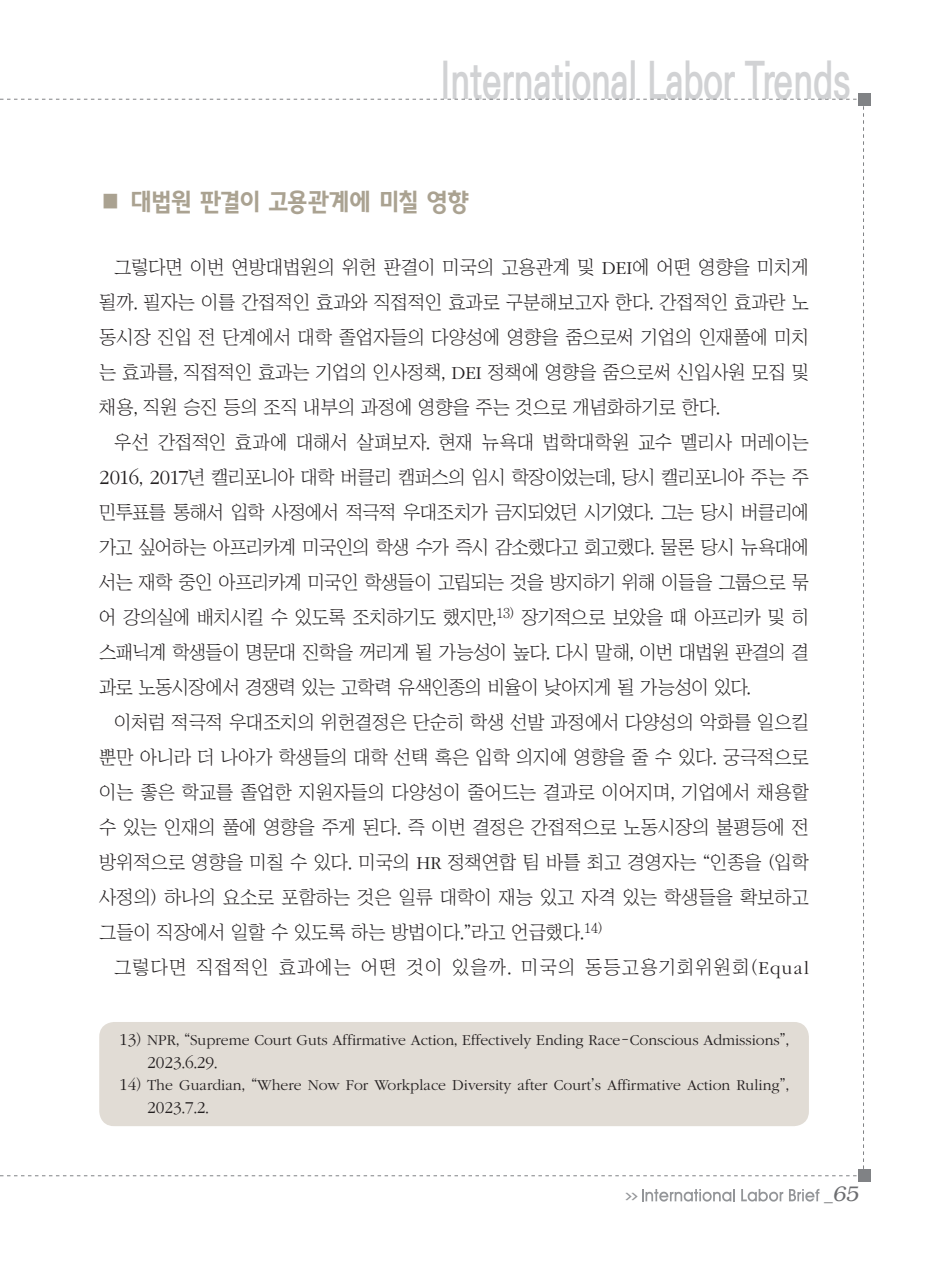
<style>
.page{position:relative;width:933px;height:1275px;background:#fff}
.page>*{position:absolute;margin:0;border:0;box-sizing:border-box;transform-origin:0 0}
.t1{font:700 50.4px "Ko Pub Dotum";color:#d1d2d4;scale:.7 1}
.서론{font:24.5px "KBI Zfor SM Esgo H";letter-spacing:-.03em;color:#aaa291}
.t2{font:italic 300 21px "Bookman";color:#6c6d70}
.본문{font:18.9px/35px "Chosunilbo NM";color:#231f20;text-align:justify}
.본문-2{font:18.9px "Chosunilbo NM";letter-spacing:.065em;color:#231f20}
.각주{font:300 17.32px "ITC Garamond Std";color:#231f20}
.각주-2{font:300 15.75px "ITC Garamond Std";color:#231f20}
.t3{font:700 7.88px "Ko Pub Dotum";color:#939598;scale:2 1}
.s1{font-family:"ITC Garamond Std";font-weight:300}
.s2{font-family:"ITC Garamond Std";font-weight:300;font-size:20.82px}
.s3{font-size:17.32px}
.s4{font-family:"Chosunilbo NM";font-weight:400}
.s5{font-family:"Chosunilbo NM";font-weight:400;font-size:15.75px}
.s6{font-family:"Helvetica";font-weight:400;font-style:normal;font-size:17.5px}
</style>
<div class="page">
<div style="left:858px;top:93px;width:12px;height:12px;background:#808285"></div>
<div style="left:858px;top:1170px;width:12px;height:12px;background:#808285"></div>
<svg style="left:642px;top:1189px;width:93px;height:13px"></svg>
<svg style="left:741px;top:1189px;width:42px;height:13px"></svg>
<svg style="left:789px;top:1189px;width:30px;height:12px"></svg>
<div style="left:99px;top:1022px;width:710px;height:104px;background:#e1dcd5;border-radius:15px"></div>
<h1 class="t1" style="left:440px;top:56px;width:588px">International Labor Trends</h1>
<p class="서론" style="left:99px;top:187px;width:371px">■ 대법원 판결이 고용관계에 미칠 영향</p>
<p class="본문" style="left:99px;top:249px;width:711px;text-indent:15px">그렇다면 이번 연방대법원의 위헌 판결이 미국의 고용관계 및 <span class="s1">DEI</span>에 어떤 영향을 미치게 될까. 필자는 이를 간접적인 효과와 직접적인 효과로 구분해보고자 한다. 간접적인 효과란 노 동시장 진입 전 단계에서 대학 졸업자들의 다양성에 영향을 줌으로써 기업의 인재풀에 미치 는 효과를, 직접적인 효과는 기업의 인사정책, <span class="s1">DEI</span> 정책에 영향을 줌으로써 신입사원 모집 및 채용, 직원 승진 등의 조직 내부의 과정에 영향을 주는 것으로 개념화하기로 한다.</p>
<p class="본문" style="left:99px;top:424px;width:711px;text-indent:15px">우선 간접적인 효과에 대해서 살펴보자. 현재 뉴욕대 법학대학원 교수 멜리사 머레이는 <span class="s2">2016</span>, <span class="s2">2017</span>년 캘리포니아 대학 버클리 캠퍼스의 임시 학장이었는데, 당시 캘리포니아 주는 주 민투표를 통해서 입학 사정에서 적극적 우대조치가 금지되었던 시기였다. 그는 당시 버클리에 가고 싶어하는 아프리카계 미국인의 학생 수가 즉시 감소했다고 회고했다. 물론 당시 뉴욕대에 서는 재학 중인 아프리카계 미국인 학생들이 고립되는 것을 방지하기 위해 이들을 그룹으로 묶 어 강의실에 배치시킬 수 있도록 조치하기도 했지만,<sup>13)</sup> 장기적으로 보았을 때 아프리카 및 히 스패닉계 학생들이 명문대 진학을 꺼리게 될 가능성이 높다. 다시 말해, 이번 대법원 판결의 결 과로 노동시장에서 경쟁력 있는 고학력 유색인종의 비율이 낮아지게 될 가능성이 있다.</p>
<p class="본문" style="left:99px;top:704px;width:711px;text-indent:15px">이처럼 적극적 우대조치의 위헌결정은 단순히 학생 선발 과정에서 다양성의 악화를 일으킬 뿐만 아니라 더 나아가 학생들의 대학 선택 혹은 입학 의지에 영향을 줄 수 있다. 궁극적으로 이는 좋은 학교를 졸업한 지원자들의 다양성이 줄어드는 결과로 이어지며, 기업에서 채용할 수 있는 인재의 풀에 영향을 주게 된다. 즉 이번 결정은 간접적으로 노동시장의 불평등에 전 방위적으로 영향을 미칠 수 있다. 미국의 <span class="s1">HR</span> 정책연합 팀 바틀 최고 경영자는 “인종을 (입학 사정의) 하나의 요소로 포함하는 것은 일류 대학이 재능 있고 자격 있는 학생들을 확보하고 그들이 직장에서 일할 수 있도록 하는 방법이다.”라고 언급했다.<sup>14)</sup></p>
<p class="본문-2" style="left:114px;top:957px;width:696px">그렇다면 직접적인 효과에는 어떤 것이 있을까. 미국의 동등고용기회위원회(<span class="s1">Equal</span></p>
<p class="각주-2" style="left:119px;top:1031px;width:671px"><span class="s3">13</span><span class="s4">)</span> NPR<span class="s4">, “</span>Supreme Court Guts Affirmative Action<span class="s4">,</span> Effectively Ending Race<span class="s4">-</span>Conscious Admissions<span class="s4">”,</span></p>
<p class="각주" style="left:147px;top:1053px;width:72px">2023<span class="s5">.</span>6<span class="s5">.</span>29<span class="s5">.</span></p>
<p class="각주-2" style="left:119px;top:1077px;width:671px"><span class="s3">14</span><span class="s4">)</span> The Guardian<span class="s4">, “</span>Where Now For Workplace Diversity after Court<span class="s4">’</span>s Affirmative Action Ruling<span class="s4">”,</span></p>
<p class="각주" style="left:147px;top:1098px;width:63px">2023<span class="s5">.</span>7<span class="s5">.</span>2<span class="s5">.</span></p>
<p class="t3" style="left:625px;top:1192px;width:8px">&gt;&gt;</p>
<p class="t2" style="left:824px;top:1182px;width:36px"><span class="s6">_</span>65</p>
</div>
